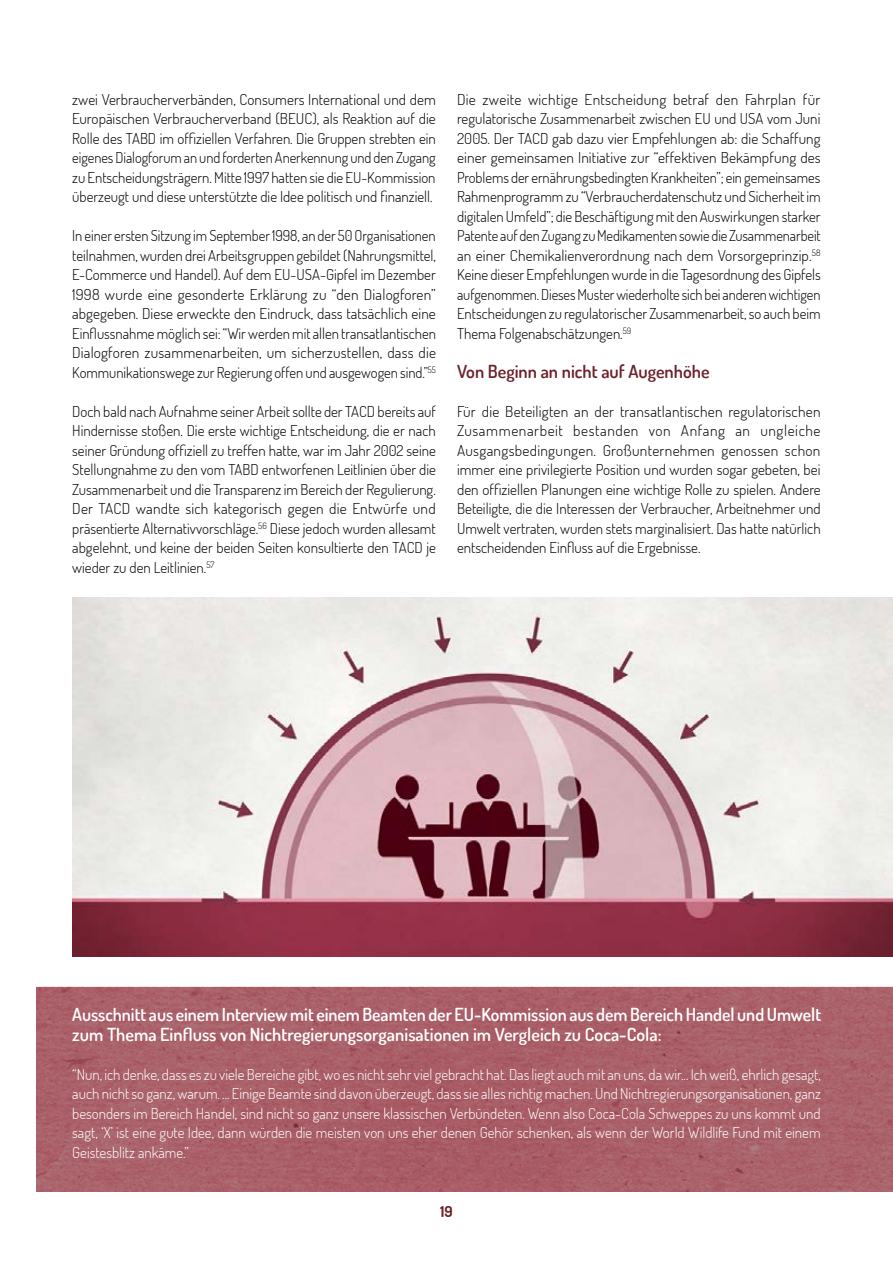
<style>
.page{position:relative;width:893px;height:1263px;background:#fff}
.page>*{position:absolute;margin:0;border:0;box-sizing:border-box;transform-origin:0 0}
.t1{font:600 18px/19.5px "Dosis";color:#fff}
.t2{font:600 18px "Dosis";color:#6d2029}
.t3{font:300 15px/19.5px "Dosis";color:#000;text-align:justify}
.t4{font:300 15px/19.5px "Dosis";color:#fff;text-align:justify}
.t5{font:700 15px "Dosis";color:#6d2029}
</style>
<div class="page">
<img style="left:36px;top:986px;width:857px;height:206px">
<img style="left:72px;top:597px;width:821px;height:360px">
<p class="t3" style="left:72px;top:89px;width:365px">zwei Verbraucherverbänden, Consumers International und dem Europäischen Verbraucherverband (BEUC), als Reaktion auf die Rolle des TABD im offiziellen Verfahren. Die Gruppen strebten ein eigenes Dialogforum an und forderten Anerkennung und den Zugang zu Entscheidungsträgern. Mitte 1997 hatten sie die EU-Kommission überzeugt und diese unterstützte die Idee politisch und finanziell.</p>
<p class="t3" style="left:72px;top:225px;width:365px">In einer ersten Sitzung im September 1998, an der 50 Organisationen teilnahmen, wurden drei Arbeitsgruppen gebildet (Nahrungsmittel, E-Commerce und Handel). Auf dem EU-USA-Gipfel im Dezember 1998 wurde eine gesonderte Erklärung zu “den Dialogforen” abgegeben. Diese erweckte den Eindruck, dass tatsächlich eine Einflussnahme möglich sei: “Wir werden mit allen transatlantischen Dialogforen zusammenarbeiten, um sicherzustellen, dass die Kommunikationswege zur Regierung offen und ausgewogen sind.”<sup>55</sup></p>
<p class="t3" style="left:72px;top:401px;width:365px">Doch bald nach Aufnahme seiner Arbeit sollte der TACD bereits auf Hindernisse stoßen. Die erste wichtige Entscheidung, die er nach seiner Gründung offiziell zu treffen hatte, war im Jahr 2002 seine Stellungnahme zu den vom TABD entworfenen Leitlinien über die Zusammenarbeit und die Transparenz im Bereich der Regulierung.<br>Der TACD wandte sich kategorisch gegen die Entwürfe und präsentierte Alternativvorschläge.<sup>56</sup> Diese jedoch wurden allesamt abgelehnt, und keine der beiden Seiten konsultierte den TACD je wieder zu den Leitlinien.<sup>57</sup></p>
<p class="t3" style="left:457px;top:89px;width:365px">Die zweite wichtige Entscheidung betraf den Fahrplan für regulatorische Zusammenarbeit zwischen EU und USA vom Juni 2005. Der TACD gab dazu vier Empfehlungen ab: die Schaffung einer gemeinsamen Initiative zur “effektiven Bekämpfung des Problems der ernährungsbedingten Krankheiten”; ein gemeinsames Rahmenprogramm zu “Verbraucherdatenschutz und Sicherheit im digitalen Umfeld”; die Beschäftigung mit den Auswirkungen starker Patente auf den Zugang zu Medikamenten sowie die Zusammenarbeit an einer Chemikalienverordnung nach dem Vorsorgeprinzip.<sup>58<br></sup>Keine dieser Empfehlungen wurde in die Tagesordnung des Gipfels aufgenommen. Dieses Muster wiederholte sich bei anderen wichtigen Entscheidungen zu regulatorischer Zusammenarbeit, so auch beim Thema Folgenabschätzungen.<sup>59</sup></p>
<p class="t2" style="left:457px;top:359px;width:254px">Von Beginn an nicht auf Augenhöhe</p>
<p class="t3" style="left:457px;top:401px;width:365px">Für die Beteiligten an der transatlantischen regulatorischen Zusammenarbeit bestanden von Anfang an ungleiche Ausgangsbedingungen. Großunternehmen genossen schon immer eine privilegierte Position und wurden sogar gebeten, bei den offiziellen Planungen eine wichtige Rolle zu spielen. Andere Beteiligte, die die Interessen der Verbraucher, Arbeitnehmer und Umwelt vertraten, wurden stets marginalisiert. Das hatte natürlich entscheidenden Einfluss auf die Ergebnisse.</p>
<p class="t1" style="left:72px;top:1004px;width:750px">Ausschnitt aus einem Interview mit einem Beamten der EU-Kommission aus dem Bereich Handel und Umwelt zum Thema Einfluss von Nichtregierungsorganisationen im Vergleich zu Coca-Cola:</p>
<p class="t4" style="left:72px;top:1064px;width:750px">“Nun, ich denke, dass es zu viele Bereiche gibt, wo es nicht sehr viel gebracht hat. Das liegt auch mit an uns, da wir... Ich weiß, ehrlich gesagt, auch nicht so ganz, warum. ... Einige Beamte sind davon überzeugt, dass sie alles richtig machen. Und Nichtregierungsorganisationen, ganz besonders im Bereich Handel, sind nicht so ganz unsere klassischen Verbündeten. Wenn also Coca-Cola Schweppes zu uns kommt und sagt, ‘X’ ist eine gute Idee, dann würden die meisten von uns eher denen Gehör schenken, als wenn der World Wildlife Fund mit einem Geistesblitz ankäme.”</p>
<p class="t5" style="left:440px;top:1201px;width:14px">19</p>
</div>
